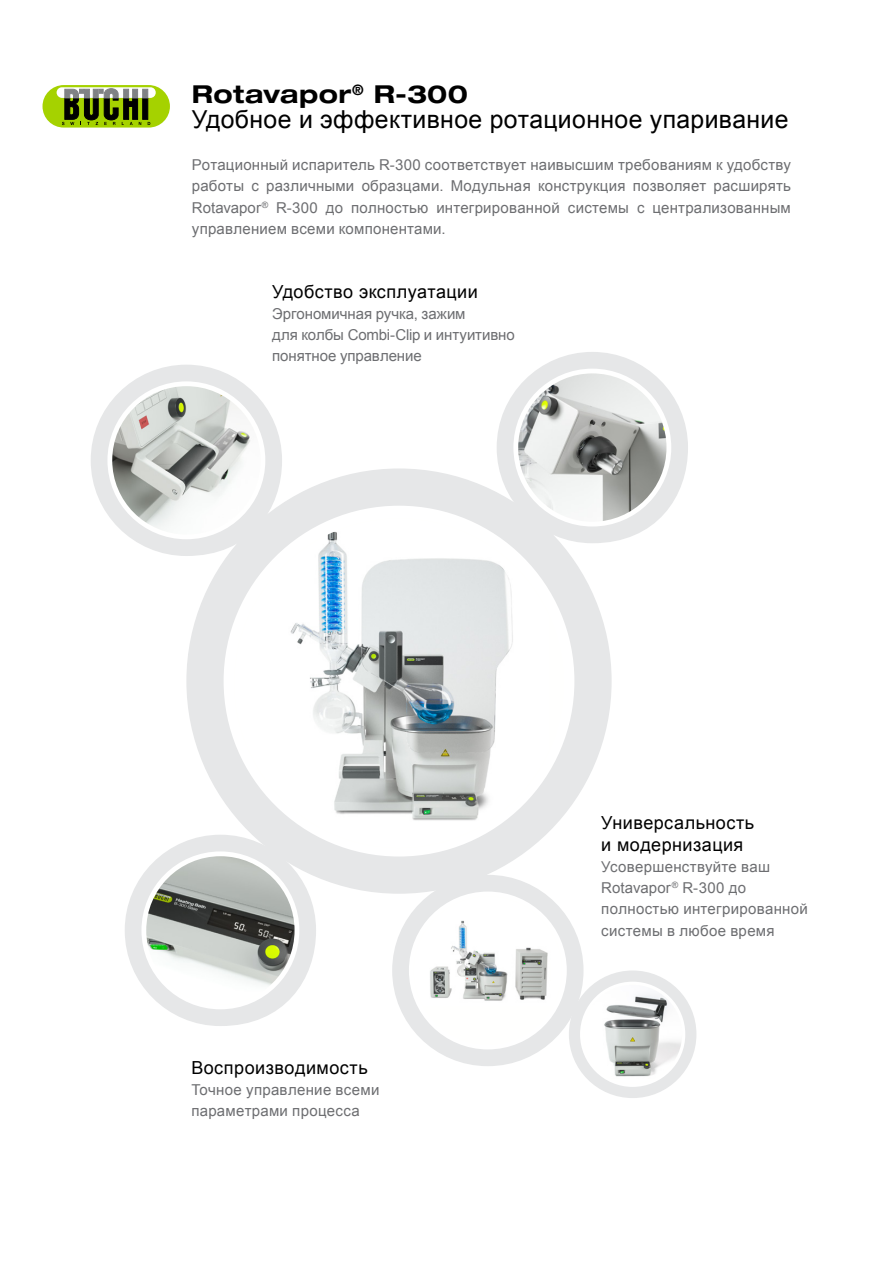
<style>
.page{position:relative;width:893px;height:1263px;background:#fff}
.page>*{position:absolute;margin:0;border:0;box-sizing:border-box;transform-origin:0 0}
.EN_Cover_Subline{font:24.75px "Arial";letter-spacing:.015em;color:#000}
.EN_Cover_Headline{font:700 expanded 24.75px "Helvetica Neue LT Std";letter-spacing:.02em;color:#000}
.EN_Title{font:18px/21.3px "Arial";letter-spacing:.025em;color:#000}
.EN_Body_text_justifi{font:15px/21.3px "Arial";letter-spacing:.015em;color:#6d6e71;text-align:justify}
.EN_Body_text_left{font:15px/21.3px "Arial";letter-spacing:.015em;color:#6d6e71}
.EN_Body_text_left-2{font:15px/21.3px "Arial";letter-spacing:-.005em;color:#6d6e71}
</style>
<div class="page">
<div style="left:43px;top:85px;width:127px;height:43px;background:#a5d200;border-radius:21px"></div>
<div style="left:143px;top:89px;width:5px;height:30px;background:#000;border:1px solid #000"></div>
<svg style="left:57px;top:87px;width:99px;height:11px"></svg>
<div style="left:143px;top:89px;width:5px;height:9px;background:#808285"></div>
<svg style="left:62px;top:89px;width:79px;height:36px"></svg>
<div style="left:186px;top:468px;width:426px;height:426px;background:#e6e7e8;border-radius:50%"></div>
<div style="left:224px;top:506px;width:350px;height:350px;background:#fff;border-radius:50%"></div>
<img style="left:234px;top:518px;width:316px;height:330px">
<div style="left:569px;top:970px;width:127px;height:128px;background:#e6e7e8;border-radius:50%"></div>
<div style="left:580px;top:982px;width:105px;height:105px;background:#fff;border-radius:50%"></div>
<img style="left:583px;top:985px;width:99px;height:99px;border-radius:49px">
<div style="left:497px;top:352px;width:191px;height:191px;background:#e6e7e8;border-radius:50%"></div>
<div style="left:513px;top:369px;width:158px;height:157px;background:#fff;border-radius:50%"></div>
<img style="left:518px;top:373px;width:148px;height:149px;border-radius:74px">
<div style="left:91px;top:365px;width:191px;height:191px;background:#e6e7e8;border-radius:50%"></div>
<div style="left:107px;top:381px;width:158px;height:158px;background:#fff;border-radius:50%"></div>
<img style="left:112px;top:386px;width:149px;height:148px;border-radius:74px">
<div style="left:125px;top:835px;width:191px;height:191px;background:#e6e7e8;border-radius:50%"></div>
<div style="left:141px;top:851px;width:158px;height:158px;background:#fff;border-radius:50%"></div>
<img style="left:146px;top:856px;width:149px;height:148px;border-radius:74px">
<div style="left:392px;top:875px;width:191px;height:191px;background:#e6e7e8;border-radius:50%"></div>
<div style="left:409px;top:891px;width:158px;height:158px;background:#fff;border-radius:50%"></div>
<img style="left:414px;top:896px;width:148px;height:108px">
<p class="EN_Cover_Headline" style="left:192px;top:79px;width:277px">Rotavapor<sup>®</sup> R-300</p>
<p class="EN_Cover_Subline" style="left:192px;top:103px;width:598px">Удобное и эффективное ротационное упаривание</p>
<p class="EN_Body_text_justifi" style="left:192px;top:154px;width:600px">Ротационный испаритель R-300 соответствует наивысшим требованиям к удобству работы с различными образцами. Модульная конструкция позволяет расширять Rotavapor<sup>®</sup> R-300 до полностью интегрированной системы с централизованным управлением всеми компонентами.</p>
<p class="EN_Title" style="left:272px;top:281px;width:207px">Удобство эксплуатации</p>
<p class="EN_Body_text_left-2" style="left:272px;top:303px;width:244px">Эргономичная ручка, зажим<br>для колбы Combi-Clip и интуитивно понятное управление</p>
<p class="EN_Title" style="left:191px;top:1057px;width:178px">Воспроизводимость</p>
<p class="EN_Body_text_left" style="left:191px;top:1079px;width:190px">Точное управление всеми параметрами процесса</p>
<p class="EN_Title" style="left:601px;top:812px;width:154px">Универсальность и модернизация</p>
<p class="EN_Body_text_left" style="left:601px;top:856px;width:208px">Усовершенствуйте ваш<br>Rotavapor<sup>®</sup> R-300 до полностью интегрированной системы в любое время</p>
</div>
